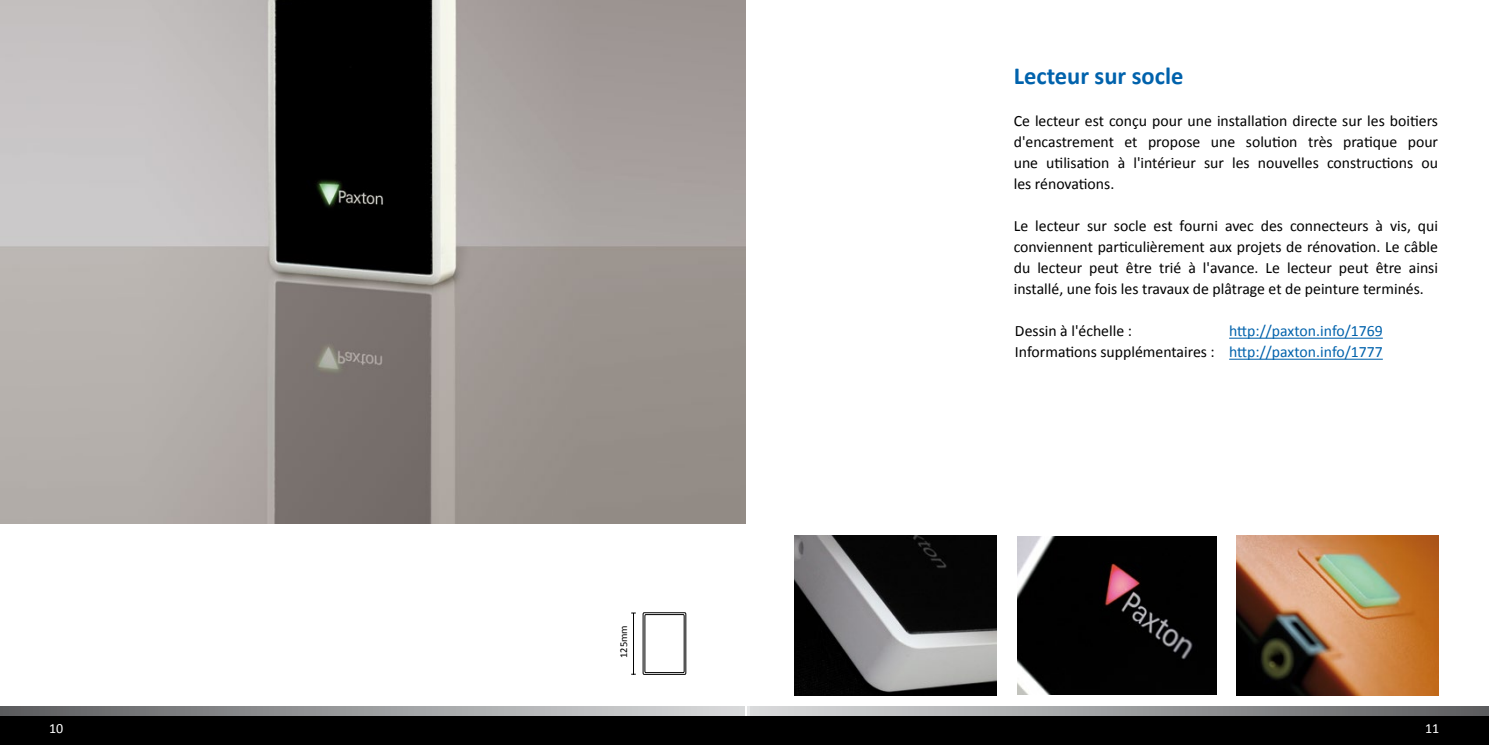
<style>
.page{position:relative;width:1489px;height:745px;background:#fff}
.page>*{position:absolute;margin:0;border:0;box-sizing:border-box;transform-origin:0 0}
.t1{font:700 24.5px "Calibri";color:#0062ac}
.t2{font:15.75px/21px "Calibri";color:#000;text-align:justify}
.t3{font:15.75px/21px "Calibri";color:#0062ac}
.t4{font:14px "Calibri";color:#fff}
.t5{font:10.5px "Calibri";color:#000}
</style>
<div class="page">
<img style="left:0;top:0;width:745px;height:523px">
<img style="left:794px;top:535px;width:202px;height:159px">
<img style="left:1017px;top:536px;width:199px;height:157px">
<img style="left:1236px;top:535px;width:202px;height:159px">
<hr style="left:1228px;top:337px;width:154px;height:1px;background:#0062ac">
<hr style="left:1228px;top:358px;width:154px;height:1px;background:#0062ac">
<hr style="left:633px;top:612px;width:1px;height:61px;background:#000">
<div style="left:643px;top:612px;width:43px;height:62px;border:1px solid #000"></div>
<div style="left:644px;top:614px;width:40px;height:58px;border:1px solid #000"></div>
<div style="left:743px;top:706px;width:745px;height:38px;background:linear-gradient(to right,#dddee0,#5e5f61)"></div>
<div style="left:743px;top:715px;width:745px;height:29px;background:#000"></div>
<div style="left:0;top:706px;width:744px;height:38px;background:linear-gradient(to right,#5d5e60,#dadcdd)"></div>
<div style="left:0;top:715px;width:745px;height:29px;background:#000"></div>
<h1 class="t1" style="left:1013px;top:60px;width:171px">Lecteur sur socle</h1>
<p class="t2" style="left:1013px;top:110px;width:426px">Ce lecteur est conçu pour une installation directe sur les boitiers d'encastrement et propose une solution très pratique pour une utilisation à l'intérieur sur les nouvelles constructions ou les rénovations.</p>
<p class="t2" style="left:1013px;top:215px;width:426px">Le lecteur sur socle est fourni avec des connecteurs à vis, qui conviennent particulièrement aux projets de rénovation. Le câble du lecteur peut être trié à l'avance. Le lecteur peut être ainsi installé, une fois les travaux de plâtrage et de peinture terminés.</p>
<p class="t5" style="left:617px;top:657px;width:34px;rotate:-90deg">125mm</p>
<p class="t2" style="left:1014px;top:320px;width:201px">Dessin à l'échelle :<br>Informations supplémentaires :</p>
<p class="t3" style="left:1228px;top:320px;width:155px">http://paxton.info/1769 http://paxton.info/1777</p>
<p class="t4" style="left:49px;top:719px;width:16px">10</p>
<p class="t4" style="left:1424px;top:719px;width:16px">11</p>
</div>
